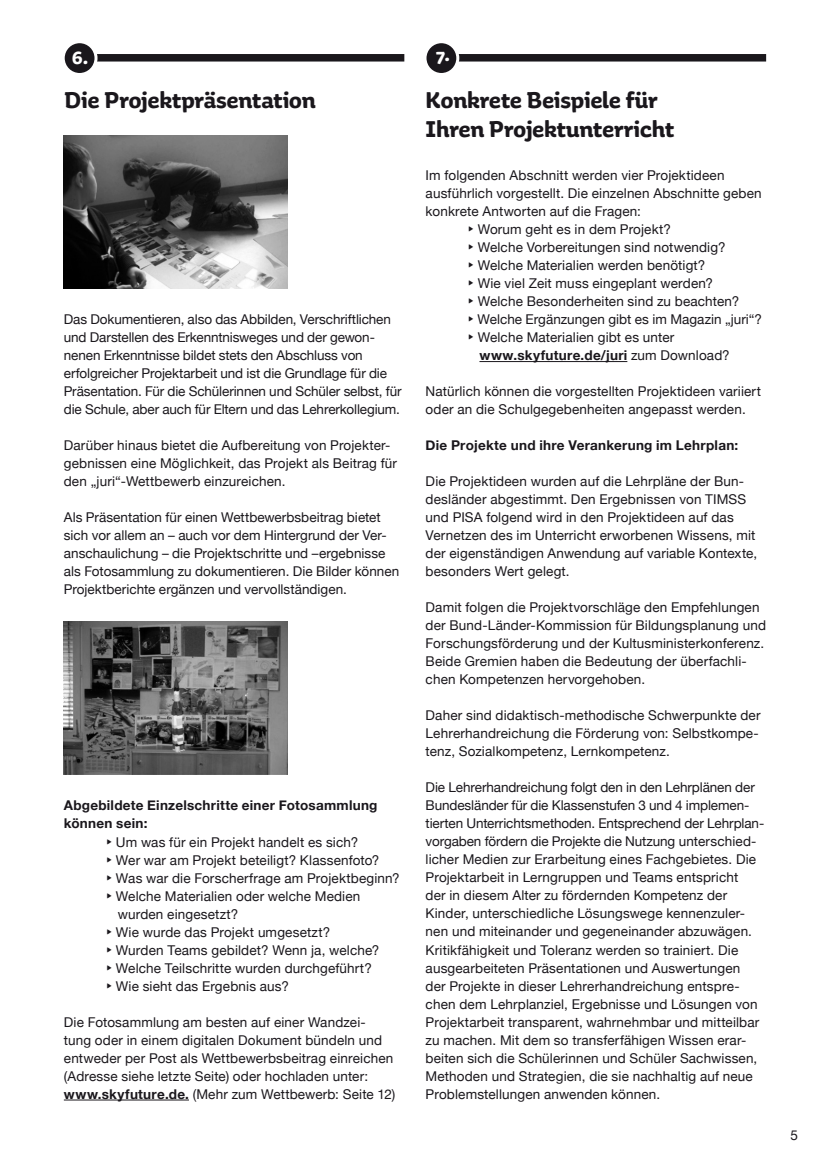
<style>
.page{position:relative;width:830px;height:1170px;background:#fff}
.page>*{position:absolute;margin:0;border:0;box-sizing:border-box;transform-origin:0 0}
.t1{font:700 24px/28.8px "Aniuk";letter-spacing:-.005em;color:#1a171c}
.t2{font:700 19.5px "Aniuk";color:#fff}
.t3{font:13.5px/18px "Helvetica Neue";letter-spacing:.01em;color:#1a171c}
.t4{font:13.5px/18px "Helvetica Neue";letter-spacing:-.01em;color:#1a171c}
.t5{font:700 13.5px/18px "Helvetica Neue";letter-spacing:.02em;color:#1a171c}
.s1{font-family:"Entypo";font-size:16.5px}
.s2{font-weight:700}
.s3{font-weight:400}
</style>
<div class="page">
<div style="left:85px;top:54px;width:319px;height:8px;background:#1a171c"></div>
<hr style="left:64px;top:1099px;width:125px;height:1px;background:#1a171c">
<img style="left:64px;top:135px;width:224px;height:153px">
<img style="left:64px;top:621px;width:224px;height:153px">
<div style="left:443px;top:54px;width:322px;height:8px;background:#1a171c"></div>
<hr style="left:479px;top:361px;width:148px;height:1px;background:#1a171c">
<div style="left:63px;top:42px;width:33px;height:32px;background:#1a171c;border-radius:50%"></div>
<div style="left:62px;top:40px;width:35px;height:36px;border:3px solid #fff;border-radius:50%"></div>
<div style="left:425px;top:42px;width:32px;height:32px;background:#1a171c;border-radius:50%"></div>
<div style="left:423px;top:40px;width:36px;height:36px;border:3px solid #fff;border-radius:50%"></div>
<h2 class="t2" style="left:72px;top:45px;width:18px">6.</h2>
<h2 class="t2" style="left:436px;top:43px;width:16px">7.</h2>
<h1 class="t1" style="left:65px;top:86px;width:252px">Die Projektpräsentation</h1>
<p class="t4" style="left:64px;top:311px;width:339px">Das Dokumentieren, also das Abbilden, Verschriftlichen und Darstellen des Erkenntnisweges und der gewon&shy;nenen Erkenntnisse bildet stets den Abschluss von erfolgreicher Projektarbeit und ist die Grundlage für die Präsentation. Für die Schülerinnen und Schüler selbst, für die Schule, aber auch für Eltern und das Lehrerkollegium.</p>
<p class="t3" style="left:64px;top:437px;width:334px">Darüber hinaus bietet die Aufbereitung von Projekter&shy;gebnissen eine Möglichkeit, das Projekt als Beitrag für den „juri“-Wettbewerb einzureichen.</p>
<p class="t3" style="left:64px;top:509px;width:337px">Als Präsentation für einen Wettbewerbsbeitrag bietet sich vor allem an – auch vor dem Hintergrund der Ver&shy;anschaulichung – die Projektschritte und –ergebnisse als Fotosammlung zu dokumentieren. Die Bilder können Projektberichte ergänzen und vervollständigen.</p>
<p class="t5" style="left:64px;top:797px;width:315px">Abgebildete Einzelschritte einer Fotosammlung können sein:</p>
<p class="t3" style="left:106px;top:833px;width:253px"><span class="s1">▶</span> Um was für ein Projekt handelt es sich?</p>
<p class="t3" style="left:106px;top:851px;width:274px"><span class="s1">▶</span> Wer war am Projekt beteiligt? Klassenfoto?</p>
<p class="t3" style="left:106px;top:869px;width:295px"><span class="s1">▶</span> Was war die Forscherfrage am Projektbeginn?</p>
<p class="t3" style="left:106px;top:887px;width:255px"><span class="s1">▶</span> Welche Materialien oder welche Medien</p>
<p class="t3" style="left:118px;top:905px;width:122px">wurden eingesetzt?</p>
<p class="t3" style="left:106px;top:923px;width:225px"><span class="s1">▶</span> Wie wurde das Projekt umgesetzt?</p>
<p class="t3" style="left:106px;top:941px;width:274px"><span class="s1">▶</span> Wurden Teams gebildet? Wenn ja, welche?</p>
<p class="t3" style="left:106px;top:959px;width:267px"><span class="s1">▶</span> Welche Teilschritte wurden durchgeführt?</p>
<p class="t3" style="left:106px;top:977px;width:184px"><span class="s1">▶</span> Wie sieht das Ergebnis aus?</p>
<p class="t3" style="left:64px;top:1013px;width:333px">Die Fotosammlung am besten auf einer Wandzei&shy;tung oder in einem digitalen Dokument bündeln und entweder per Post als Wettbewerbsbeitrag einreichen (Adresse siehe letzte Seite) oder hochladen unter: <span class="s2">www.skyfuture.de.</span> (Mehr zum Wettbewerb: Seite 12)</p>
<h1 class="t1" style="left:425px;top:86px;width:250px">Konkrete Beispiele für<br>Ihren Projektunterricht</h1>
<p class="t3" style="left:425px;top:167px;width:300px">Im folgenden Abschnitt werden vier Projektideen</p>
<p class="t3" style="left:425px;top:185px;width:337px">ausführlich vorgestellt. Die einzelnen Abschnitte geben</p>
<p class="t3" style="left:425px;top:203px;width:217px">konkrete Antworten auf die Fragen:</p>
<p class="t3" style="left:468px;top:221px;width:204px"><span class="s1">▶</span> Worum geht es in dem Projekt?</p>
<p class="t3" style="left:468px;top:239px;width:259px"><span class="s1">▶</span> Welche Vorbereitungen sind notwendig?</p>
<p class="t3" style="left:468px;top:257px;width:239px"><span class="s1">▶</span> Welche Materialien werden benötigt?</p>
<p class="t3" style="left:468px;top:275px;width:246px"><span class="s1">▶</span> Wie viel Zeit muss eingeplant werden?</p>
<p class="t3" style="left:468px;top:293px;width:272px"><span class="s1">▶</span> Welche Besonderheiten sind zu beachten?</p>
<p class="t3" style="left:468px;top:311px;width:295px"><span class="s1">▶</span> Welche Ergänzungen gibt es im Magazin „juri“?</p>
<p class="t3" style="left:468px;top:329px;width:207px"><span class="s1">▶</span> Welche Materialien gibt es unter</p>
<p class="t5" style="left:479px;top:347px;width:252px">www.skyfuture.de/juri <span class="s3">zum Download?</span></p>
<p class="t3" style="left:425px;top:383px;width:337px">Natürlich können die vorgestellten Projektideen variiert oder an die Schulgegebenheiten angepasst werden.</p>
<p class="t5" style="left:425px;top:437px;width:314px">Die Projekte und ihre Verankerung im Lehrplan:</p>
<p class="t3" style="left:425px;top:473px;width:333px">Die Projektideen wurden auf die Lehrpläne der Bun&shy;desländer abgestimmt. Den Ergebnissen von TIMSS und PISA folgend wird in den Projektideen auf das Vernetzen des im Unterricht erworbenen Wissens, mit der eigenständigen Anwendung auf variable Kontexte, besonders Wert gelegt.</p>
<p class="t3" style="left:425px;top:599px;width:342px">Damit folgen die Projektvorschläge den Empfehlungen der Bund-Länder-Kommission für Bildungsplanung und Forschungsförderung und der Kultusministerkonferenz.<br>Beide Gremien haben die Bedeutung der überfachli&shy;chen Kompetenzen hervorgehoben.</p>
<p class="t3" style="left:425px;top:707px;width:336px">Daher sind didaktisch-methodische Schwerpunkte der<br>Lehrerhandreichung die Förderung von: Selbstkompe&shy;tenz, Sozialkompetenz, Lernkompetenz.</p>
<p class="t3" style="left:425px;top:779px;width:340px">Die Lehrerhandreichung folgt den in den Lehrplänen der Bundesländer für die Klassenstufen 3 und 4 implemen&shy;tierten Unterrichtsmethoden. Entsprechend der Lehrplan&shy;vorgaben fördern die Projekte die Nutzung unterschied&shy;licher Medien zur Erarbeitung eines Fachgebietes. Die Projektarbeit in Lerngruppen und Teams entspricht<br>der in diesem Alter zu fördernden Kompetenz der Kinder, unterschiedliche Lösungswege kennenzuler&shy;nen und miteinander und gegeneinander abzuwägen.<br>Kritikfähigkeit und Toleranz werden so trainiert. Die ausgearbeiteten Präsentationen und Auswertungen<br>der Projekte in dieser Lehrerhandreichung entspre&shy;chen dem Lehrplanziel, Ergebnisse und Lösungen von Projektarbeit transparent, wahrnehmbar und mitteilbar zu machen. Mit dem so transferfähigen Wissen erar&shy;beiten sich die Schülerinnen und Schüler Sachwissen, Methoden und Strategien, die sie nachhaltig auf neue Problemstellungen anwenden können.</p>
<p class="t3" style="left:790px;top:1126px;width:9px">5</p>
</div>
